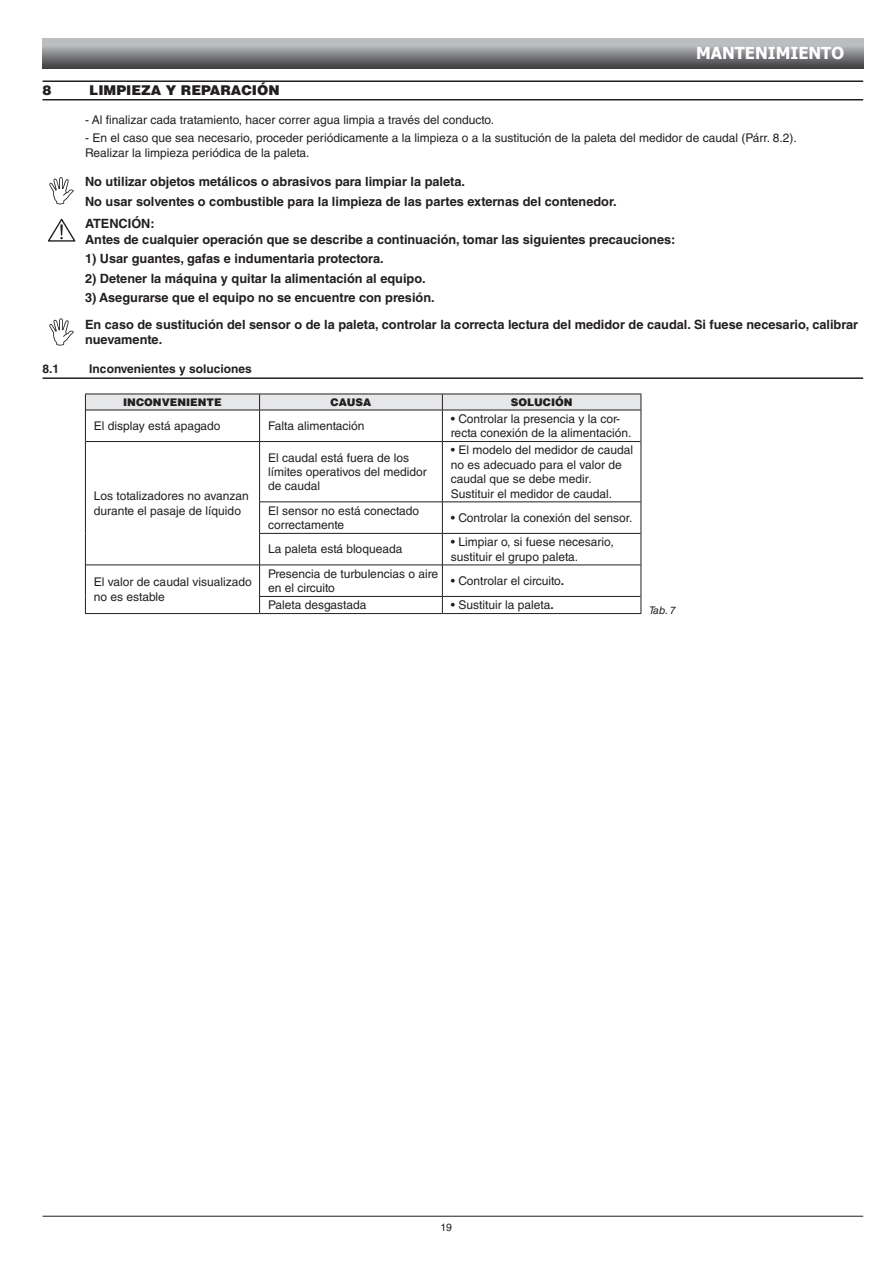
<style>
.page{position:relative;width:893px;height:1263px;background:#fff}
.page>*{position:absolute;margin:0;border:0;box-sizing:border-box;transform-origin:0 0}
.t1{font:700 16.5px "Tahoma";color:#fff}
.t2{font:900 13.5px "Helvetica LT Std";color:#231f20}
.t3{font:700 12.75px/19.5px "Helvetica LT Std";color:#231f20}
.t4{font:12px/14.4px "Helvetica LT Std";color:#231f20}
.t5{font:700 12px "Helvetica LT Std";color:#231f20}
.t6{font:900 10.5px "Helvetica LT Std";color:#231f20}
.t7{font:italic 10.5px "Helvetica LT Std";color:#231f20}
.t8{font:10.5px "Helvetica LT Std";color:#231f20}
.s1{font-weight:700}
</style>
<div class="page">
<hr style="left:43px;top:1216px;width:820px;height:1px;background:#231f20">
<svg style="left:43px;top:38px;width:820px;height:30px"></svg>
<hr style="left:43px;top:80px;width:820px;height:2px;background:#231f20">
<hr style="left:43px;top:99px;width:820px;height:1px;background:#231f20">
<hr style="left:43px;top:377px;width:820px;height:2px;background:#231f20">
<hr style="left:85px;top:410px;width:1px;height:31px;background:#231f20">
<hr style="left:641px;top:410px;width:1px;height:31px;background:#231f20">
<hr style="left:85px;top:441px;width:1px;height:61px;background:#231f20">
<hr style="left:85px;top:502px;width:1px;height:31px;background:#231f20">
<hr style="left:85px;top:533px;width:1px;height:32px;background:#231f20">
<hr style="left:641px;top:441px;width:1px;height:61px;background:#231f20">
<hr style="left:641px;top:502px;width:1px;height:31px;background:#231f20">
<hr style="left:641px;top:533px;width:1px;height:32px;background:#231f20">
<hr style="left:85px;top:565px;width:1px;height:31px;background:#231f20">
<hr style="left:641px;top:565px;width:1px;height:31px;background:#231f20">
<svg style="left:85px;top:596px;width:1px;height:17px"></svg>
<svg style="left:641px;top:596px;width:1px;height:17px"></svg>
<hr style="left:85px;top:613px;width:175px;height:1px;background:#231f20">
<hr style="left:260px;top:613px;width:182px;height:1px;background:#231f20">
<hr style="left:442px;top:613px;width:199px;height:1px;background:#231f20">
<svg style="left:85px;top:394px;width:557px;height:16px"></svg>
<hr style="left:86px;top:410px;width:174px;height:1px;background:#231f20">
<hr style="left:260px;top:410px;width:182px;height:1px;background:#231f20">
<hr style="left:259px;top:410px;width:1px;height:31px;background:#231f20">
<hr style="left:442px;top:410px;width:199px;height:1px;background:#231f20">
<hr style="left:442px;top:410px;width:1px;height:31px;background:#231f20">
<hr style="left:86px;top:441px;width:174px;height:1px;background:#231f20">
<hr style="left:260px;top:441px;width:182px;height:1px;background:#231f20">
<hr style="left:259px;top:442px;width:1px;height:60px;background:#231f20">
<hr style="left:442px;top:441px;width:199px;height:1px;background:#231f20">
<hr style="left:442px;top:442px;width:1px;height:60px;background:#231f20">
<hr style="left:259px;top:502px;width:183px;height:1px;background:#231f20">
<hr style="left:259px;top:502px;width:1px;height:31px;background:#231f20">
<hr style="left:442px;top:502px;width:199px;height:1px;background:#231f20">
<hr style="left:442px;top:502px;width:1px;height:31px;background:#231f20">
<hr style="left:259px;top:533px;width:183px;height:1px;background:#231f20">
<hr style="left:259px;top:534px;width:1px;height:31px;background:#231f20">
<hr style="left:442px;top:533px;width:199px;height:1px;background:#231f20">
<hr style="left:442px;top:534px;width:1px;height:31px;background:#231f20">
<hr style="left:86px;top:565px;width:174px;height:1px;background:#231f20">
<hr style="left:260px;top:565px;width:182px;height:1px;background:#231f20">
<hr style="left:259px;top:565px;width:1px;height:31px;background:#231f20">
<hr style="left:442px;top:565px;width:199px;height:1px;background:#231f20">
<hr style="left:442px;top:565px;width:1px;height:31px;background:#231f20">
<svg style="left:259px;top:597px;width:1px;height:16px"></svg>
<svg style="left:442px;top:597px;width:1px;height:16px"></svg>
<hr style="left:259px;top:596px;width:183px;height:1px;background:#231f20">
<hr style="left:442px;top:596px;width:199px;height:1px;background:#231f20">
<svg style="left:48px;top:219px;width:27px;height:23px"></svg>
<svg style="left:49px;top:177px;width:25px;height:27px"></svg>
<svg style="left:49px;top:318px;width:25px;height:28px"></svg>
<h1 class="t1" style="left:696px;top:42px;width:150px">MANTENIMIENTO</h1>
<p class="t2" style="left:43px;top:81px;width:11px">8</p>
<p class="t2" style="left:89px;top:81px;width:19px">LIMPIE</p>
<p class="t2" style="left:141px;top:81px;width:51px">ZAYREPARACIÓN</p>
<p class="t4" style="left:85px;top:112px;width:410px">- Al finalizar cada tratamiento, hacer correr agua limpia a través del conducto.</p>
<p class="t4" style="left:85px;top:131px;width:713px">- En el caso que sea necesario, proceder periódicamente a la limpieza o a la sustitución de la paleta del medidor de caudal (Párr. 8.2).<br>Realizar la limpieza periódica de la paleta.</p>
<p class="t3" style="left:85px;top:172px;width:533px">No utilizar objetos metálicos o abrasivos para limpiar la paleta.<br>No usar solventes o combustible para la limpieza de las partes externas del contenedor.</p>
<p class="t3" style="left:85px;top:216px;width:592px;line-height:15.3px">ATENCIÓN:<br>Antes de cualquier operación que se describe a continuación, tomar las siguientes precauciones:</p>
<p class="t3" style="left:85px;top:249px;width:300px">1) Usar guantes, gafas e indumentaria protectora.</p>
<p class="t3" style="left:85px;top:268px;width:342px">2) Detener la máquina y quitar la alimentación al equipo.</p>
<p class="t3" style="left:85px;top:284px;width:775px;line-height:26.7px">3) Asegurarse que el equipo no se encuentre con presión.<br>En caso de sustitución del sensor o de la paleta, controlar la correcta lectura del medidor de caudal. Si fuese necesario, calibrar</p>
<p class="t3" style="left:85px;top:330px;width:79px">nuevamente.</p>
<p class="t5" style="left:43px;top:362px;width:18px">8.1</p>
<p class="t5" style="left:89px;top:362px;width:164px">Inconvenientes y soluciones</p>
<p class="t6" style="left:123px;top:395px;width:100px">INCONVENIENTE</p>
<p class="t6" style="left:331px;top:395px;width:42px">CAUSA</p>
<p class="t6" style="left:511px;top:395px;width:63px">SOLUCIÓN</p>
<p class="t4" style="left:94px;top:419px;width:128px">El display está apagado</p>
<p class="t4" style="left:268px;top:419px;width:98px">Falta alimentación</p>
<p class="t4" style="left:451px;top:411px;width:182px">• Controlar la presencia y la cor&shy;recta conexión de la alimentación.</p>
<p class="t4" style="left:94px;top:489px;width:156px">Los totalizadores no avanzan durante el pasaje de líquido</p>
<p class="t4" style="left:268px;top:450px;width:160px">El caudal está fuera de los límites operativos del medidor de caudal</p>
<p class="t4" style="left:451px;top:443px;width:184px">• El modelo del medidor de caudal no es adecuado para el valor de caudal que se debe medir.<br>Sustituir el medidor de caudal.</p>
<p class="t4" style="left:268px;top:503px;width:153px">El sensor no está conectado correctamente</p>
<p class="t4" style="left:451px;top:510px;width:183px">• Controlar la conexión del sensor.</p>
<p class="t4" style="left:268px;top:542px;width:136px">La paleta está bloqueada</p>
<p class="t4" style="left:451px;top:535px;width:164px">• Limpiar o, si fuese necesario, sustituir el grupo paleta.</p>
<p class="t4" style="left:94px;top:575px;width:159px">El valor de caudal visualizado no es estable</p>
<p class="t4" style="left:268px;top:566px;width:172px">Presencia de turbulencias o aire en el circuito</p>
<p class="t4" style="left:451px;top:573px;width:115px">• Controlar el circuito<span class="s1">.</span></p>
<p class="t4" style="left:268px;top:598px;width:100px">Paleta desgastada</p>
<p class="t4" style="left:451px;top:598px;width:104px">• Sustituir la paleta<span class="s1">.</span></p>
<p class="t7" style="left:649px;top:604px;width:28px">Tab. 7</p>
<p class="t8" style="left:440px;top:1221px;width:13px">19</p>
</div>
